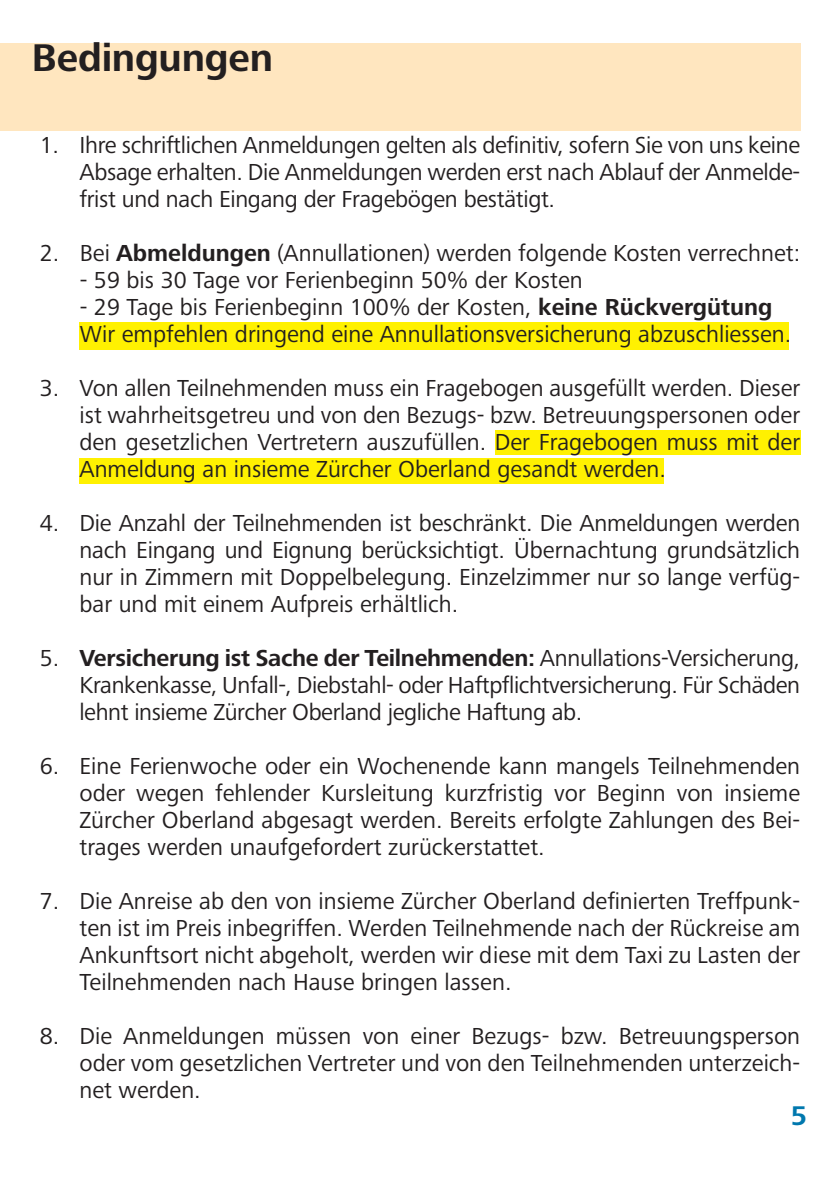
<style>
.page{position:relative;width:840px;height:1191px;background:#fff}
.page>*{position:absolute;margin:0;border:0;box-sizing:border-box;transform-origin:0 0}
.t1{font:700 40px "Zeiss Frutiger Next Pro";letter-spacing:-.005em;color:#231f20}
.Inhalt-Text{font:700 28px "Zeiss Frutiger Next Pro";color:#0078ae}
.t2{font:24px/27px "Zeiss Frutiger Next Pro";color:#231f20;text-align:justify}
.s1{font-weight:700}
</style>
<div class="page">
<div style="left:0;top:43px;width:799px;height:87px;background:#ffe6bf"></div>
<div style="left:79px;top:458px;width:584px;height:25px;background:#fff101"></div>
<div style="left:495px;top:431px;width:304px;height:24px;background:#fff101"></div>
<div style="left:79px;top:323px;width:709px;height:27px;background:#fff101"></div>
<p class="t1" style="left:32px;top:35px;width:243px">Bedingungen</p>
<p class="t2" style="left:79px;top:132px;width:722px;text-indent:-40px">1. Ihre schriftlichen Anmeldungen gelten als definitiv, sofern Sie von uns keine Absage erhalten. Die Anmeldungen werden erst nach Ablauf der Anmelde&shy;frist und nach Eingang der Fragebögen bestätigt.</p>
<p class="t2" style="left:40px;top:240px;width:761px">2. Bei <span class="s1">Abmeldungen</span> (Annullationen) werden folgende Kosten verrechnet:</p>
<p class="t2" style="left:80px;top:267px;width:504px">- 59 bis 30 Tage vor Ferienbeginn 50% der Kosten</p>
<p class="t2" style="left:80px;top:294px;width:693px">- 29 Tage bis Ferienbeginn 100% der Kosten, <span class="s1">keine Rückvergütung</span></p>
<p class="t2" style="left:80px;top:321px;width:712px">Wir empfehlen dringend eine Annullationsversicherung abzuschliessen.</p>
<p class="t2" style="left:79px;top:375px;width:722px;text-indent:-40px">3. Von allen Teilnehmenden muss ein Fragebogen ausgefüllt werden. Dieser ist wahrheitsgetreu und von den Bezugs- bzw. Betreuungspersonen oder den gesetzlichen Vertretern auszufüllen. Der Fragebogen muss mit der Anmeldung an insieme Zürcher Oberland gesandt werden.</p>
<p class="t2" style="left:79px;top:510px;width:722px;text-indent:-40px">4. Die Anzahl der Teilnehmenden ist beschränkt. Die Anmeldungen werden nach Eingang und Eignung berücksichtigt. Übernachtung grundsätzlich nur in Zimmern mit Doppelbelegung. Einzelzimmer nur so lange verfüg&shy;bar und mit einem Aufpreis erhältlich.</p>
<p class="t2" style="left:79px;top:645px;width:721px;text-indent:-40px">5. <span class="s1">Versicherung ist Sache der Teilnehmenden:</span> Annullations-Versicherung, Krankenkasse, Unfall-, Diebstahl- oder Haftpflichtversicherung. Für Schäden lehnt insieme Zürcher Oberland jegliche Haftung ab.</p>
<p class="t2" style="left:79px;top:753px;width:722px;text-indent:-40px">6. Eine Ferienwoche oder ein Wochenende kann mangels Teilnehmenden oder wegen fehlender Kursleitung kurzfristig vor Beginn von insieme Zürcher Oberland abgesagt werden. Bereits erfolgte Zahlungen des Bei&shy;trages werden unaufgefordert zurückerstattet.</p>
<p class="t2" style="left:79px;top:888px;width:722px;text-indent:-40px">7. Die Anreise ab den von insieme Zürcher Oberland definierten Treffpunk&shy;ten ist im Preis inbegriffen. Werden Teilnehmende nach der Rückreise am Ankunftsort nicht abgeholt, werden wir diese mit dem Taxi zu Lasten der Teilnehmenden nach Hause bringen lassen.</p>
<p class="t2" style="left:79px;top:1023px;width:722px;text-indent:-40px">8. Die Anmeldungen müssen von einer Bezugs- bzw. Betreuungsperson oder vom gesetzlichen Vertreter und von den Teilnehmenden unterzeich&shy;net werden.</p>
<p class="Inhalt-Text" style="left:790px;top:1099px;width:18px">5</p>
</div>
